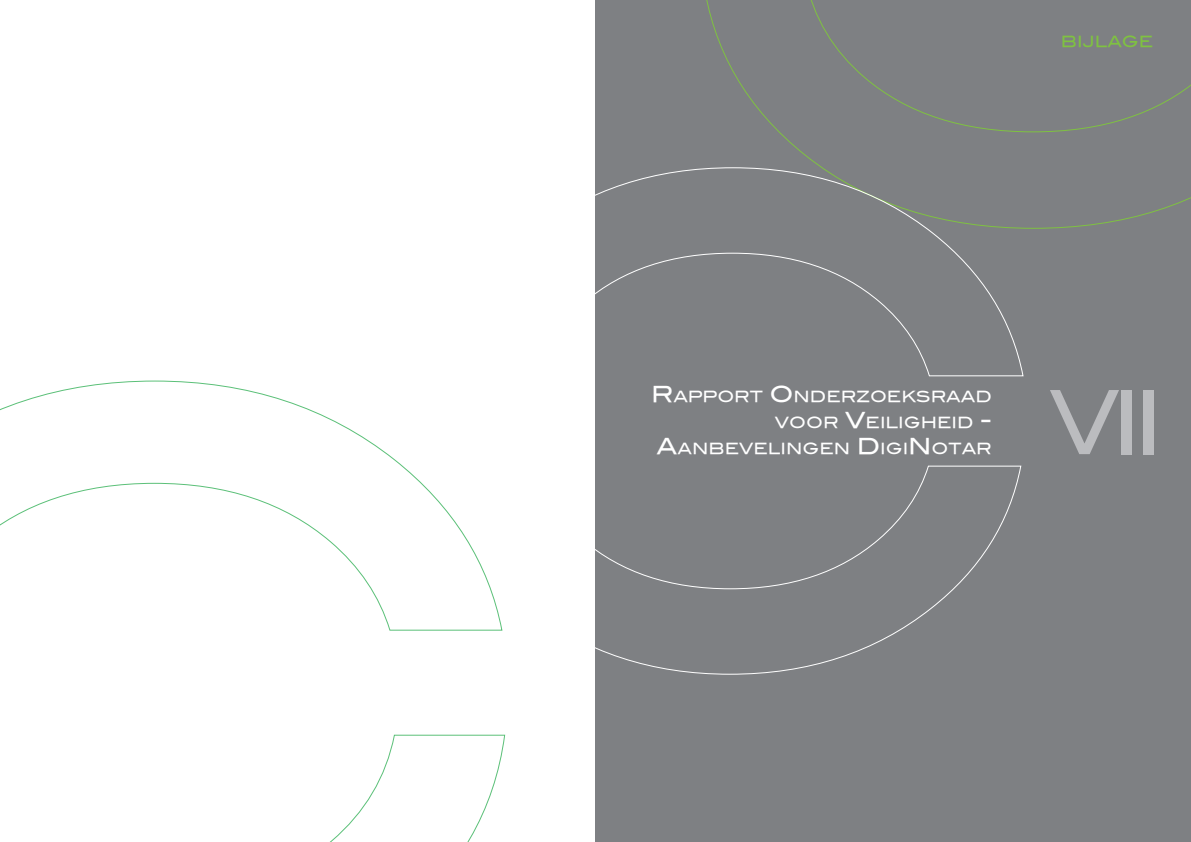
<style>
.page{position:relative;width:1191px;height:842px;background:#fff}
.page>*{position:absolute;margin:0;border:0;box-sizing:border-box;transform-origin:0 0}
.t1{font:88.6px "Blair Md ITCTT Medium";color:#bbbcbf;scale:.85 1}
.t2{font:15.4px/26.4px "Blair Md ITCTT Medium";color:#fff;text-align:right}
.t3{font:15.4px "Blair Md ITCTT Medium";color:#7fc241}
.s1{font-size:22px}
</style>
<div class="page">
<div style="left:595px;top:0;width:596px;height:842px;background:#7e8083"></div>
<svg style="left:706px;top:0;width:485px;height:229px"></svg>
<svg style="left:595px;top:167px;width:428px;height:209px"></svg>
<svg style="left:502px;top:466px;width:519px;height:209px"></svg>
<svg style="left:0;top:381px;width:502px;height:250px"></svg>
<svg style="left:330px;top:735px;width:175px;height:107px"></svg>
<p class="t3" style="left:1060px;top:29px;width:94px">BIJLAGE</p>
<p class="t2" style="left:651px;top:381px;width:342px"><span class="s1">R</span>APPORT <span class="s1">O</span> NDERZOEKSRAAD<br>VOOR <span class="s1">V</span>EI LIGHEI D <span class="s1">-<br>A</span>ANBEVELI NGEN <span class="s1">D</span>IGI <span class="s1">N</span> OTAR</p>
<h1 class="t1" style="left:1049px;top:350px;width:137px">VII</h1>
</div>
